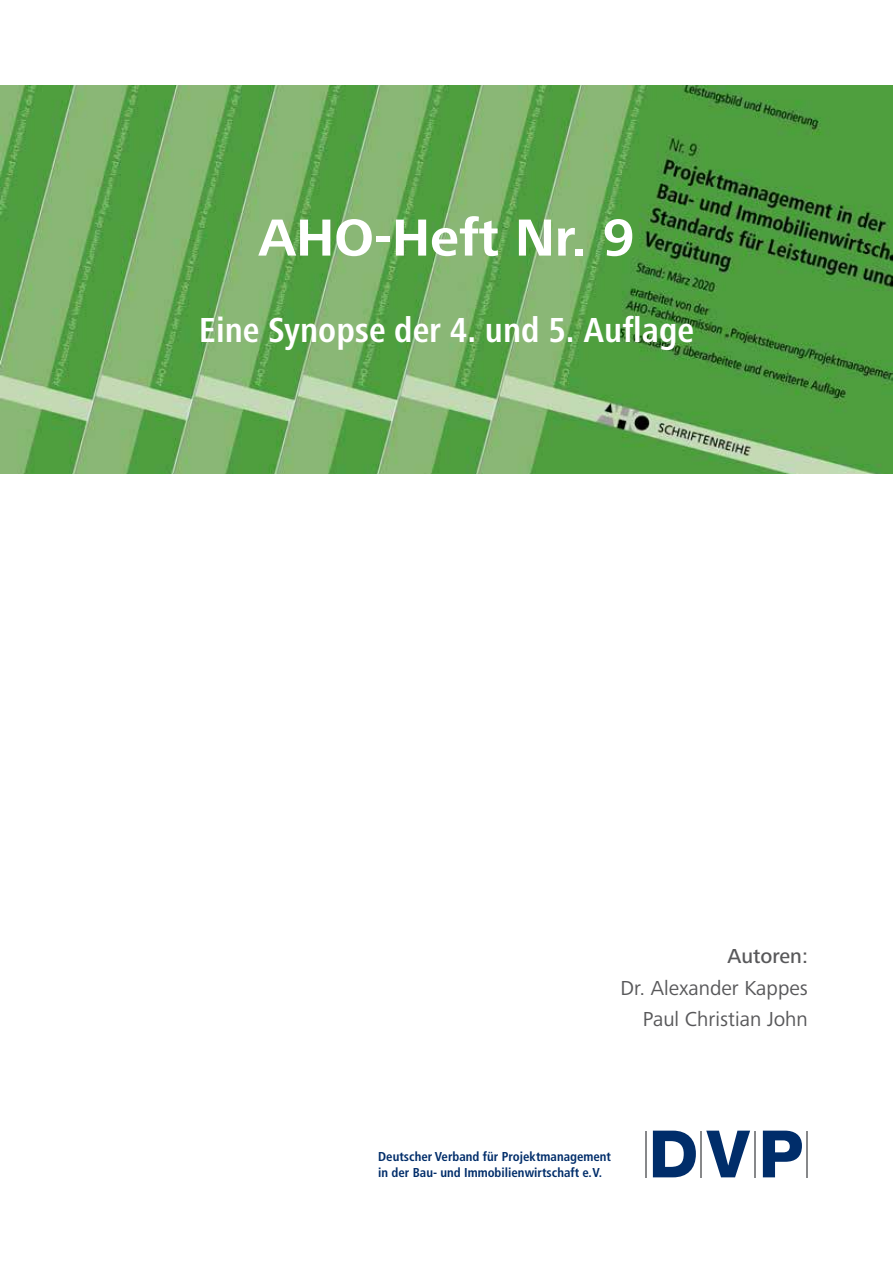
<style>
.page{position:relative;width:893px;height:1263px;background:#fff}
.page>*{position:absolute;margin:0;border:0;box-sizing:border-box;transform-origin:0 0}
.t1{font:700 54px "Frutiger Next Pro";color:#fff}
.t2{font:700 condensed 36px "Frutiger Next Pro";color:#fff}
.t3{font:21px/31.5px "Frutiger Next Pro";color:#58585a;text-align:right}
.t4{font:500 21px "Frutiger Next Pro";color:#58585a}
.t5{font:700 condensed 12.9px/16.6px "Frutiger";color:#002d6a}
</style>
<div class="page">
<img style="left:0;top:85px;width:893px;height:389px">
<svg style="left:653px;top:1130px;width:43px;height:47px"></svg>
<svg style="left:706px;top:1130px;width:44px;height:47px"></svg>
<svg style="left:763px;top:1130px;width:39px;height:47px"></svg>
<hr style="left:645px;top:1130px;width:2px;height:47px;background:#87888a">
<hr style="left:701px;top:1130px;width:1px;height:47px;background:#87888a">
<hr style="left:754px;top:1130px;width:2px;height:47px;background:#87888a">
<hr style="left:806px;top:1130px;width:2px;height:47px;background:#87888a">
<h1 class="t1" style="left:258px;top:207px;width:378px">AHO-Heft Nr. 9</h1>
<h2 class="t2" style="left:199px;top:309px;width:496px">Eine Synopse der 4. und 5. Auflage</h2>
<h3 class="t4" style="left:728px;top:944px;width:82px">Autoren:</h3>
<h3 class="t3" style="left:620px;top:972px;width:189px">Dr. Alexander Kappes<br>Paul Christian John</h3>
<p class="t5" style="left:378px;top:1148px;width:234px">Deutscher Verband für Projektmanagement in der Bau- und Immobilienwirtschaft e. V.</p>
</div>
